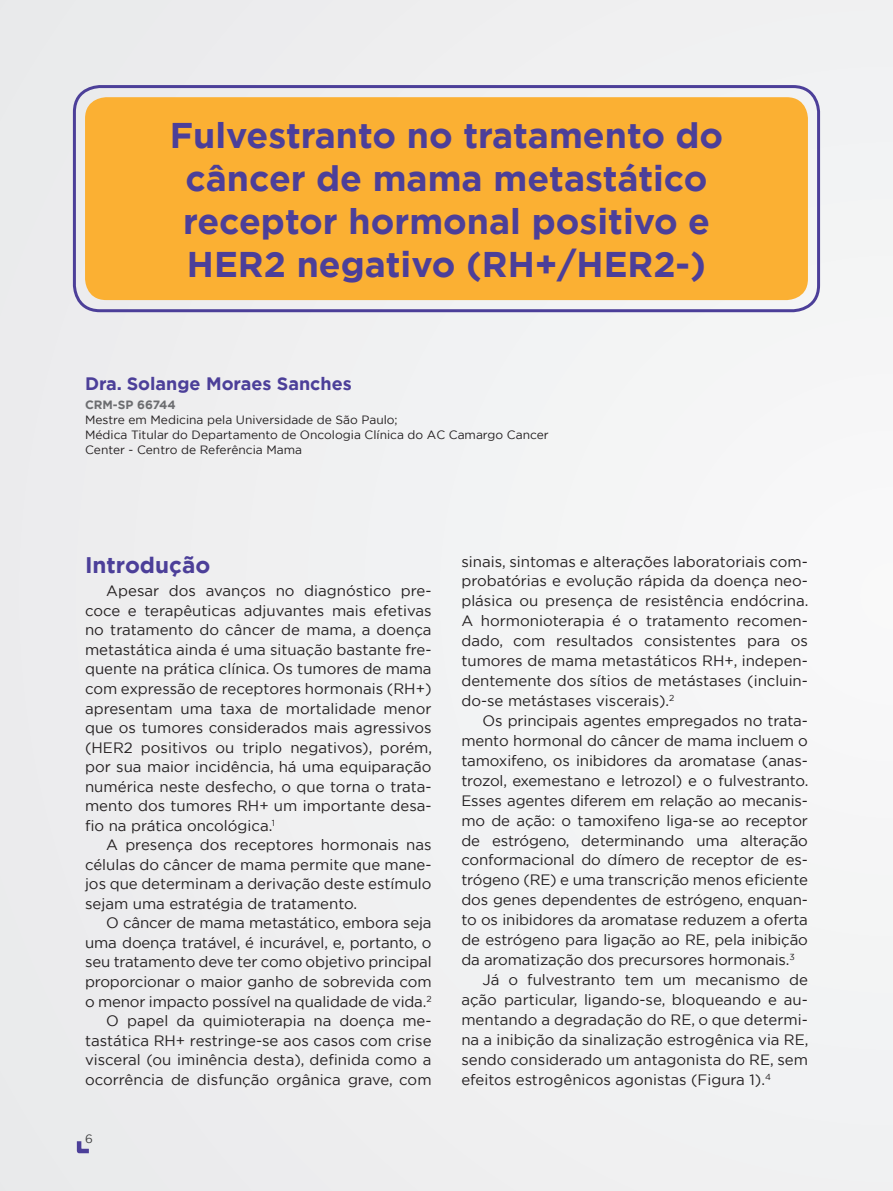
<style>
.page{position:relative;width:893px;height:1191px;background:#f0f1f2}
.page>*{position:absolute;margin:0;border:0;box-sizing:border-box;transform-origin:0 0}
.t1{font:700 35.7px/42.8px "Gotham";color:#4c3f99;text-align:center}
.t2{font:700 22.5px "Gotham";color:#4c3f99}
.t3{font:700 18px "Gotham";color:#4c3f99}
.t4{font:15px/19.5px "Gotham";letter-spacing:-.01em;color:#231f20;text-align:justify}
.t5{font:12px/15px "Gotham";color:#231f20}
.t6{font:700 12px "Gotham";color:#6c6d70}
.t7{font:12px "Gotham";color:#3e3e3f}
</style>
<div class="page">
<svg style="left:76px;top:1141px;width:13px;height:13px"></svg>
<div style="left:73px;top:85px;width:747px;height:227px;border:3px solid #4c3f99;border-radius:26px"></div>
<div style="left:85px;top:97px;width:723px;height:203px;background:#fbb033;border-radius:21px"></div>
<h1 class="t1" style="left:170px;top:114px;width:555px">Fulvestranto no tratamento do câncer de mama metastático receptor hormonal positivo e<br>HER2 negativo (RH+/HER2-)</h1>
<p class="t3" style="left:85px;top:372px;width:268px">Dra. Solange Moraes Sanches</p>
<p class="t6" style="left:85px;top:397px;width:92px">CRM-SP 66744</p>
<p class="t5" style="left:85px;top:412px;width:465px">Mestre em Medicina pela Universidade de São Paulo;<br>Médica Titular do Departamento de Oncologia Clínica do AC Camargo Cancer<br>Center - Centro de Referência Mama</p>
<h2 class="t2" style="left:85px;top:549px;width:127px">Introdução</h2>
<p class="t4" style="left:85px;top:581px;width:349px;text-indent:21px">Apesar dos avanços no diagnóstico pre&shy;coce e terapêuticas adjuvantes mais efetivas no tratamento do câncer de mama, a doença metastática ainda é uma situação bastante fre&shy;quente na prática clínica. Os tumores de mama com expressão de receptores hormonais (RH+) apresentam uma taxa de mortalidade menor que os tumores considerados mais agressivos (HER2 positivos ou triplo negativos), porém, por sua maior incidência, há uma equiparação numérica neste desfecho, o que torna o trata&shy;mento dos tumores RH+ um importante desa&shy;fio na prática oncológica.<sup>1</sup></p>
<p class="t4" style="left:85px;top:835px;width:348px;text-indent:21px">A presença dos receptores hormonais nas células do câncer de mama permite que mane&shy;jos que determinam a derivação deste estímulo sejam uma estratégia de tratamento.</p>
<p class="t4" style="left:85px;top:913px;width:348px;text-align:right">O câncer de mama metastático, embora seja uma doença tratável, é incurável, e, portanto, o seu tratamento deve ter como objetivo principal proporcionar o maior ganho de sobrevida com o menor impacto possível na qualidade de vida.<sup>2<br></sup>O papel da quimioterapia na doença me&shy;tastática RH+ restringe-se aos casos com crise visceral (ou iminência desta), definida como a ocorrência de disfunção orgânica grave, com</p>
<p class="t7" style="left:85px;top:1130px;width:9px">6</p>
<p class="t4" style="left:461px;top:551px;width:349px;line-height:20px">sinais, sintomas e alterações laboratoriais com&shy;probatórias e evolução rápida da doença neo&shy;plásica ou presença de resistência endócrina.<br>A hormonioterapia é o tratamento recomen&shy;dado, com resultados consistentes para os tumores de mama metastáticos RH+, indepen&shy;dentemente dos sítios de metástases (incluin&shy;do-se metástases viscerais).<sup>2</sup></p>
<p class="t4" style="left:483px;top:710px;width:327px">Os principais agentes empregados no trata-</p>
<p class="t4" style="left:461px;top:730px;width:348px">mento hormonal do câncer de mama incluem o</p>
<p class="t4" style="left:461px;top:750px;width:348px">tamoxifeno, os inibidores da aromatase (anas-</p>
<p class="t4" style="left:461px;top:770px;width:349px">trozol, exemestano e letrozol) e o fulvestranto.</p>
<p class="t4" style="left:461px;top:790px;width:348px">Esses agentes diferem em relação ao mecanis-</p>
<p class="t4" style="left:461px;top:810px;width:348px">mo de ação: o tamoxifeno liga-se ao receptor</p>
<p class="t4" style="left:461px;top:830px;width:348px">de estrógeno, determinando uma alteração</p>
<p class="t4" style="left:461px;top:850px;width:348px">conformacional do dímero de receptor de es-</p>
<p class="t4" style="left:461px;top:870px;width:348px">trógeno (RE) e uma transcrição menos eficiente</p>
<p class="t4" style="left:461px;top:890px;width:348px">dos genes dependentes de estrógeno, enquan-</p>
<p class="t4" style="left:461px;top:910px;width:348px">to os inibidores da aromatase reduzem a oferta</p>
<p class="t4" style="left:461px;top:929px;width:348px">de estrógeno para ligação ao RE, pela inibição</p>
<p class="t4" style="left:461px;top:949px;width:335px">da aromatização dos precursores hormonais.<sup>3</sup></p>
<p class="t4" style="left:483px;top:969px;width:327px">Já o fulvestranto tem um mecanismo de</p>
<p class="t4" style="left:461px;top:989px;width:348px">ação particular, ligando-se, bloqueando e au-</p>
<p class="t4" style="left:461px;top:1009px;width:348px">mentando a degradação do RE, o que determi-</p>
<p class="t4" style="left:461px;top:1029px;width:349px">na a inibição da sinalização estrogênica via RE,</p>
<p class="t4" style="left:461px;top:1049px;width:348px">sendo considerado um antagonista do RE, sem</p>
<p class="t4" style="left:461px;top:1069px;width:311px">efeitos estrogênicos agonistas (Figura 1).<sup>4</sup></p>
</div>
